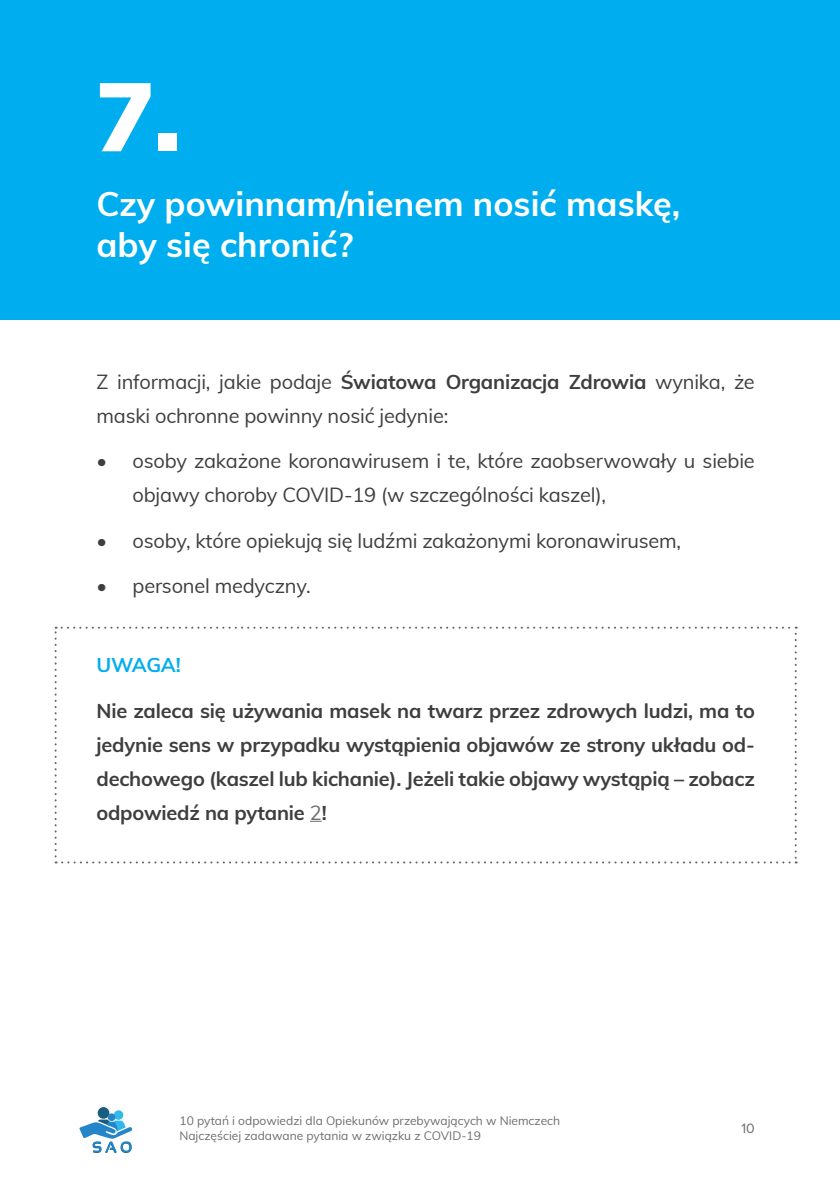
<style>
.page{position:relative;width:840px;height:1191px;background:#fff}
.page>*{position:absolute;margin:0;border:0;box-sizing:border-box;transform-origin:0 0}
.t1{font:900 95.6px "Muli";color:#fff}
.t2{font:700 34px/40.8px "Muli";color:#fff}
.t3{font:20px/34px "Muli";letter-spacing:-.01em;color:#3e3e3f}
.t4{font:700 20px/34px "Muli";letter-spacing:-.01em;color:#3e3e3f;text-align:justify}
.t5{font:700 20px "Muli";letter-spacing:-.02em;color:#00aeef}
.t6{font:14px "Proxima Nova";color:#6c6d70}
.t7{font:12px/14.4px "Muli";color:#6c6d70}
.s1{font-weight:700}
.s2{font-weight:400;color:#6c6d70}
</style>
<div class="page">
<div style="left:114px;top:1110px;width:9px;height:9px;background:#31b9eb;border-radius:50%"></div>
<div style="left:98px;top:1107px;width:11px;height:11px;background:#195c7e;border-radius:50%"></div>
<div style="left:108px;top:1113px;width:7px;height:8px;background:#2486c8;border-radius:50%"></div>
<svg style="left:79px;top:1119px;width:53px;height:34px"></svg>
<svg style="left:55px;top:626px;width:741px;height:237px"></svg>
<div style="left:0;top:0;width:839px;height:319px;background:#00aeef"></div>
<h1 class="t1" style="left:96px;top:46px;width:85px">7.</h1>
<h2 class="t2" style="left:96px;top:182px;width:585px">Czy powinnam/nienem nosić maskę, aby się chronić?</h2>
<p class="t3" style="left:96px;top:364px;width:659px">Z informacji, jakie podaje <span class="s1">Światowa Organizacja Zdrowia</span> wynika, że maski ochronne powinny nosić jedynie:</p>
<p class="t3" style="left:132px;top:443px;width:623px;text-indent:-36px">• osoby zakażone koronawirusem i te, które zaobserwowały u siebie objawy choroby COVID-19 (w szczególności kaszel),</p>
<p class="t3" style="left:96px;top:522px;width:586px">• osoby, które opiekują się ludźmi zakażonymi koronawirusem,</p>
<p class="t3" style="left:96px;top:568px;width:215px">• personel medyczny.</p>
<p class="t5" style="left:96px;top:650px;width:86px">UWAGA!</p>
<p class="t4" style="left:96px;top:692px;width:659px">Nie zaleca się używania masek na twarz przez zdrowych ludzi, ma to jedynie sens w przypadku wystąpienia objawów ze strony układu od&shy;dechowego (kaszel lub kichanie). Jeżeli takie objawy wystąpią – zobacz odpowiedź na pytanie <span class="s2">2</span>!</p>
<p class="t7" style="left:179px;top:1113px;width:382px">10 pytań i odpowiedzi dla Opiekunów przebywających w Niemczech<br>Najczęściej zadawane pytania w związku z COVID-19</p>
<p class="t6" style="left:741px;top:1121px;width:15px">10</p>
</div>
